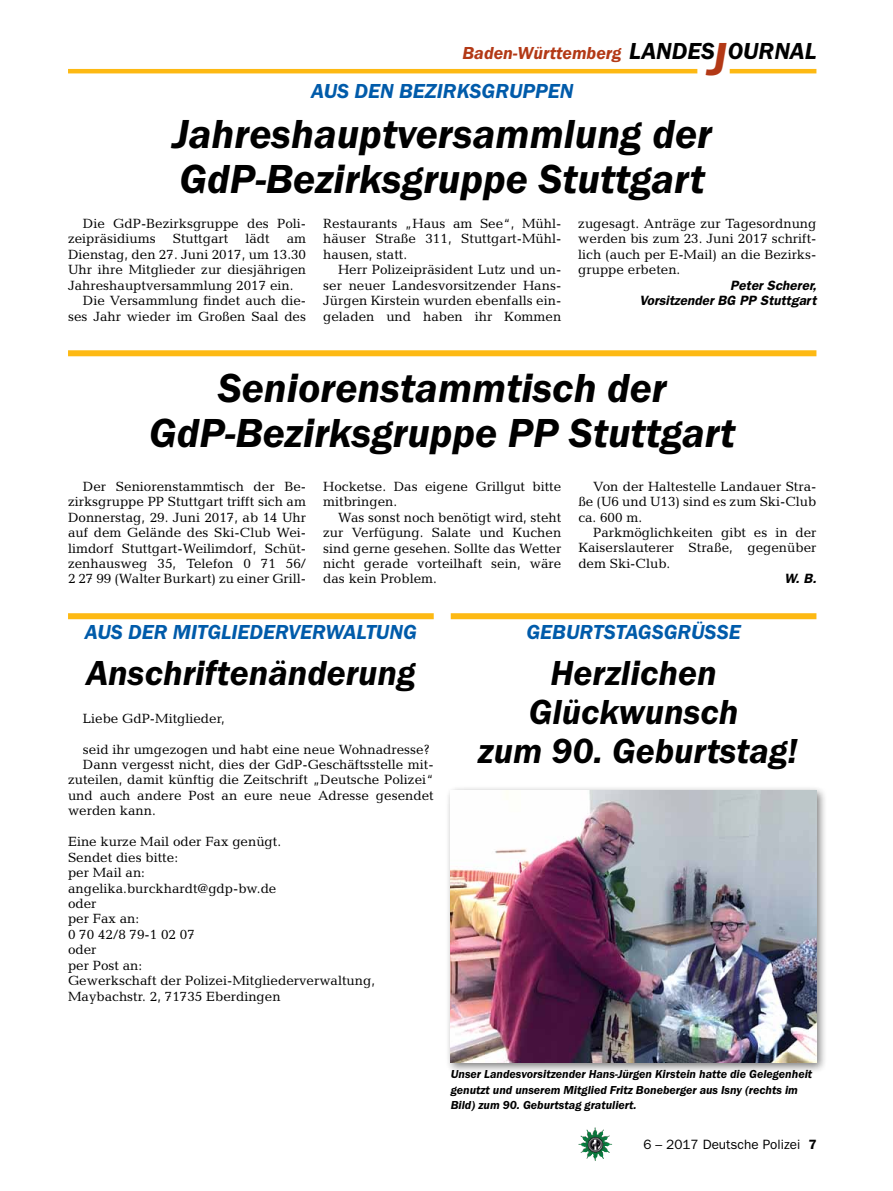
<style>
.page{position:relative;width:893px;height:1191px;background:#fff}
.page>*{position:absolute;margin:0;border:0;box-sizing:border-box;transform-origin:0 0}
.t1{font:italic 600 42px/45px "Franklin Gothic Itc T";color:#000}
.t2{font:italic 600 36px/39px "Franklin Gothic Itc T";color:#000;text-align:center}
.t3{font:italic 600 24px "Franklin Gothic Itc T";color:#000}
.t4{font:italic 600 21px "Franklin Gothic Itc T";color:#005baa}
.t5{font:italic 600 18px "Franklin Gothic Itc T";color:#b33916}
.t6{font:13.5px/15.5px "Candida";color:#000;text-align:justify}
.t7{font:italic 600 13.5px/15.5px "Franklin Gothic";color:#000;text-align:right}
.t8{font:13.5px "Franklin Gothic";color:#000}
.t9{font:italic 600 12px/15.5px "Franklin Gothic Itc T";color:#000}
.s1{font-size:48px;color:#b33916}
.s2{font-weight:600}
</style>
<div class="page">
<img style="left:578px;top:1127px;width:17px;height:25px">
<hr style="left:730px;top:69px;width:86px;height:4px;background:#fdb913">
<hr style="left:68px;top:69px;width:629px;height:4px;background:#fdb913">
<div style="left:68px;top:350px;width:748px;height:6px;background:#fdb913"></div>
<div style="left:68px;top:613px;width:366px;height:6px;background:#fdb913"></div>
<div style="left:451px;top:613px;width:365px;height:6px;background:#fdb913"></div>
<div style="left:445px;top:785px;width:383px;height:289px;background:#000;opacity:.5"></div>
<img style="left:451px;top:790px;width:365px;height:272px">
<h3 class="t5" style="left:462px;top:42px;width:160px">Baden-Württemberg</h3>
<h3 class="t4" style="left:311px;top:79px;width:58px">Aus den</h3>
<h3 class="t4" style="left:399px;top:79px;width:85px">Bezir ksgruppen</h3>
<h3 class="t3" style="left:629px;top:37px;width:189px">LANDES<span class="s1">J</span>OURNAL</h3>
<h1 class="t1" style="left:173px;top:111px;width:541px">Jahreshauptversammlung der<br>GdP-Bezirksgruppe Stuttgart</h1>
<p class="t6" style="left:323px;top:216px;width:240px">Restaurants „Haus am See“, Mühl&shy;häuser Straße 311, Stuttgart-Mühl&shy;hausen, statt.</p>
<p class="t6" style="left:323px;top:262px;width:240px;text-align:left;text-indent:15px">Herr Polizeipräsident Lutz und un&shy;ser neuer Landesvorsitzender Hans-Jürgen Kirstein wurden ebenfalls ein&shy;geladen und haben ihr Kommen</p>
<p class="t6" style="left:578px;top:216px;width:240px">zugesagt. Anträge zur Tagesordnung werden bis zum 23. Juni 2017 schrift&shy;lich (auch per E-Mail) an die Bezirks&shy;gruppe erbeten.</p>
<p class="t7" style="left:640px;top:277px;width:178px">Peter Scherer,<br>Vorsitzender BG PP Stuttgart</p>
<p class="t6" style="left:68px;top:216px;width:240px;text-indent:15px">Die GdP-Bezirksgruppe des Poli&shy;zeipräsidiums</p>
<p class="t6" style="left:173px;top:231px;width:57px">Stuttgart</p>
<p class="t6" style="left:245px;top:231px;width:26px">lädt</p>
<p class="t6" style="left:287px;top:231px;width:21px">am</p>
<p class="t6" style="left:68px;top:247px;width:240px">Dienstag, den 27. Juni 2017, um 13.30</p>
<p class="t6" style="left:68px;top:262px;width:240px">Uhr ihre Mitglieder zur diesjährigen</p>
<p class="t6" style="left:68px;top:277px;width:227px">Jahreshauptversammlung 2017 ein.</p>
<p class="t6" style="left:83px;top:293px;width:225px">Die Versammlung findet auch die-</p>
<p class="t6" style="left:68px;top:308px;width:240px">ses Jahr wieder im Großen Saal des</p>
<h1 class="t1" style="left:149px;top:365px;width:588px;text-align:center">Seniorenstammtisch der<br>GdP-Bezirksgruppe PP Stuttgart</h1>
<p class="t6" style="left:68px;top:478px;width:240px;text-indent:15px">Der Seniorenstammtisch der Be&shy;zirksgruppe PP Stuttgart trifft sich am Donnerstag, 29. Juni 2017, ab 14 Uhr auf dem Gelände des Ski-Club Wei&shy;limdorf Stuttgart-Weilimdorf, Schüt&shy;zenhausweg 35, Telefon 0 71 56/ 2 27 99 (Walter Burkart) zu einer Grill-</p>
<p class="t6" style="left:323px;top:478px;width:240px">Hocketse. Das eigene Grillgut bitte mitbringen.</p>
<p class="t6" style="left:578px;top:478px;width:240px;text-indent:15px">Von der Haltestelle Landauer Stra&shy;ße (U6 und U13) sind es zum Ski-Club ca. 600 m.</p>
<p class="t6" style="left:578px;top:525px;width:240px;text-indent:15px">Parkmöglichkeiten gibt es in der Kaiserslauterer Straße, gegenüber dem Ski-Club.</p>
<p class="t7" style="left:784px;top:571px;width:34px">W. B.</p>
<p class="t6" style="left:323px;top:509px;width:240px;text-indent:15px">Was sonst noch benötigt wird, steht zur Verfügung. Salate und Kuchen sind gerne gesehen. Sollte das Wetter nicht gerade vorteilhaft sein, wäre das kein Problem.</p>
<h3 class="t4" style="left:85px;top:620px;width:58px">Aus der</h3>
<h3 class="t4" style="left:173px;top:620px;width:79px">Mitglieder</h3>
<h3 class="t4" style="left:289px;top:620px;width:26px">verwal</h3>
<h3 class="t4" style="left:366px;top:620px;width:25px">tung</h3>
<h2 class="t2" style="left:86px;top:652px;width:331px">Anschriftenänderung</h2>
<p class="t6" style="left:83px;top:710px;width:144px">Liebe GdP-Mitglieder,</p>
<p class="t6" style="left:83px;top:741px;width:348px">seid ihr umgezogen und habt eine neue Wohnadresse?</p>
<p class="t6" style="left:83px;top:756px;width:352px">Dann vergesst nicht, dies der GdP-Geschäftsstelle mit-</p>
<p class="t6" style="left:68px;top:772px;width:367px">zuteilen, damit künftig die Zeitschrift „Deutsche Polizei“</p>
<p class="t6" style="left:68px;top:787px;width:367px">und auch andere Post an eure neue Adresse gesendet</p>
<p class="t6" style="left:68px;top:803px;width:89px">werden kann.</p>
<p class="t6" style="left:68px;top:834px;width:309px;text-align:left">Eine kurze Mail oder Fax genügt.<br>Sendet dies bitte:<br>per Mail an:<br>angelika.burckhardt@gdp-bw.de<br>oder<br>per Fax an:<br>0 70 42/8 79-1 02 07<br>oder<br>per Post an:<br>Gewerkschaft der Polizei-Mitgliederverwaltung,<br>Maybachstr. 2, 71735 Eberdingen</p>
<h3 class="t4" style="left:526px;top:620px;width:15px">gebur</h3>
<h3 class="t4" style="left:593px;top:620px;width:47px">tstagsgr</h3>
<h3 class="t4" style="left:691px;top:620px;width:50px">üSSe</h3>
<h2 class="t2" style="left:478px;top:652px;width:321px">Herzlichen<br>Glückwunsch<br>zum 90. Geburtstag!</h2>
<p class="t9" style="left:451px;top:1066px;width:363px">Unser Landesvorsitzender Hans-Jürgen Kirstein hatte die Gelegenheit genutzt und unserem Mitglied Fritz Boneberger aus Isny (rechts im<br>Bild) zum 90. Geburtstag gratuliert.</p>
<p class="t8" style="left:643px;top:1136px;width:175px">6 – 2017 Deutsche Polizei <span class="s2">7</span></p>
</div>
